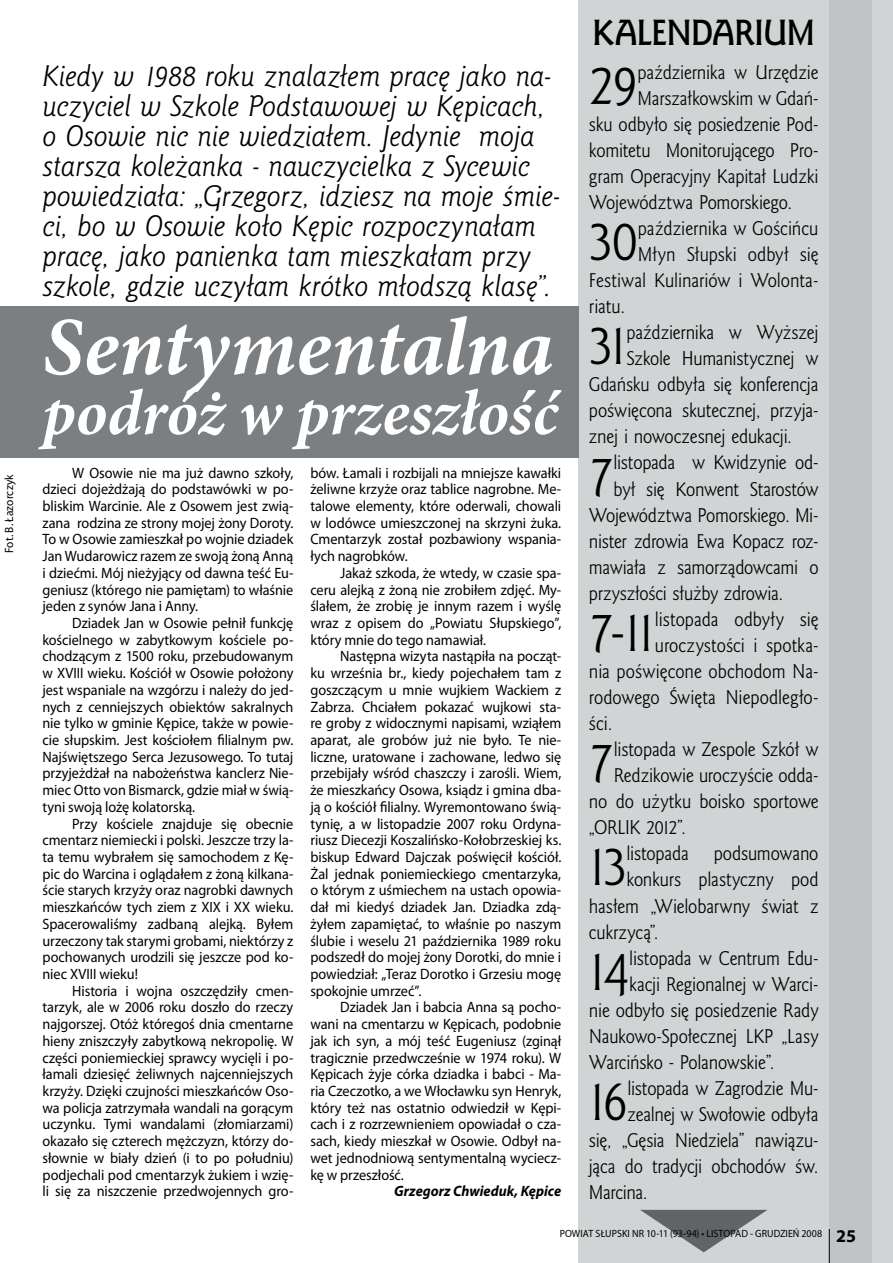
<style>
.page{position:relative;width:893px;height:1263px;background:#fff}
.page>*{position:absolute;margin:0;border:0;box-sizing:border-box;transform-origin:0 0}
.t1{font:italic 700 82.5px "Minion Pro";letter-spacing:-.005em;color:#fff}
.t2{font:italic 700 64.5px "Minion Pro";color:#fff}
.t3{font:50.7px "Goldy EFN";letter-spacing:-.05em;color:#000;scale:.95 1}
.t4{font:700 33px "Goldy EFN";letter-spacing:-.03em;color:#000;scale:.95 1}
.t5{font:italic 27px/30px "Goldy EFN";letter-spacing:-.015em;color:#000}
.t6{font:18px "Goldy EFN";letter-spacing:-.01em;color:#000;scale:.95 1}
.t7{font:700 18px "Myriad Pro";color:#000}
.t8{font:15px/16.6px "Myriad Pro";letter-spacing:-.005em;color:#000;text-align:justify;scale:.95 1}
.t9{font:italic 700 15px "Myriad Pro";color:#000;scale:.95 1}
.t10{font:12px "Myriad Pro";letter-spacing:.005em;color:#000;scale:.95 1}
.t11{font:10.5px "Myriad Pro";letter-spacing:.005em;color:#000;scale:.95 1}
</style>
<div class="page">
<div style="left:578px;top:0;width:315px;height:1263px;background:#d1d4d5"></div>
<div style="left:829px;top:0;width:43px;height:1263px;background:#c1c4c6"></div>
<svg style="left:640px;top:1210px;width:127px;height:42px"></svg>
<hr style="left:829px;top:1229px;width:1px;height:34px;background:#000">
<div style="left:0;top:306px;width:578px;height:152px;background:#7b7f81"></div>
<p class="t10" style="left:2px;top:553px;width:85px;rotate:-90deg">Fot. B. Łazorczyk</p>
<p class="t5" style="left:43px;top:61px;width:519px">Kiedy w 1988 roku znalazłem pracę jako na&shy;uczyciel w Szkole Podstawowej w Kępicach, o Osowie nic nie wiedziałem. Jedynie moja starsza koleżanka - nauczycielka z Sycewic powiedziała: „Grzegorz, idziesz na moje śmie&shy;ci, bo w Osowie koło Kępic rozpoczynałam pracę, jako panienka tam mieszkałam przy szkole, gdzie uczyłam krótko młodszą klasę”.</p>
<h1 class="t1" style="left:43px;top:289px;width:512px">Sentymentalna</h1>
<h2 class="t2" style="left:43px;top:367px;width:517px">podróż w przeszłość</h2>
<p class="t8" style="left:43px;top:464px;width:266px;text-indent:30px">W Osowie nie ma już dawno szkoły, dzieci dojeżdżają do podstawówki w po&shy;bliskim Warcinie. Ale z Osowem jest zwią&shy;zana rodzina ze strony mojej żony Doroty.<br>To w Osowie zamieszkał po wojnie dziadek Jan Wudarowicz razem ze swoją żoną Anną i dziećmi. Mój nieżyjący od dawna teść Eu&shy;geniusz (którego nie pamiętam) to właśnie jeden z synów Jana i Anny.</p>
<p class="t8" style="left:43px;top:614px;width:266px;text-indent:30px">Dziadek Jan w Osowie pełnił funkcję kościelnego w zabytkowym kościele po&shy;chodzącym z 1500 roku, przebudowanym w XVIII wieku. Kościół w Osowie położony jest wspaniale na wzgórzu i należy do jed&shy;nych z cenniejszych obiektów sakralnych nie tylko w gminie Kępice, także w powie&shy;cie słupskim. Jest kościołem filialnym pw.<br>Najświętszego Serca Jezusowego. To tutaj przyjeżdżał na nabożeństwa kanclerz Nie&shy;miec Otto von Bismarck, gdzie miał w świą&shy;tyni swoją lożę kolatorską.</p>
<p class="t8" style="left:43px;top:815px;width:266px;text-indent:30px">Przy kościele znajduje się obecnie cmentarz niemiecki i polski. Jeszcze trzy la&shy;ta temu wybrałem się samochodem z Kę&shy;pic do Warcina i oglądałem z żoną kilkana&shy;ście starych krzyży oraz nagrobki dawnych mieszkańców tych ziem z XIX i XX wieku.<br>Spacerowaliśmy zadbaną alejką. Byłem urzeczony tak starymi grobami, niektórzy z pochowanych urodzili się jeszcze pod ko&shy;niec XVIII wieku!</p>
<p class="t8" style="left:43px;top:982px;width:266px;text-indent:30px">Historia i wojna oszczędziły cmen&shy;tarzyk, ale w 2006 roku doszło do rzeczy najgorszej. Otóż któregoś dnia cmentarne hieny zniszczyły zabytkową nekropolię. W części poniemieckiej sprawcy wycięli i po&shy;łamali dziesięć żeliwnych najcenniejszych krzyży. Dzięki czujności mieszkańców Oso&shy;wa policja zatrzymała wandali na gorącym uczynku. Tymi wandalami (złomiarzami) okazało się czterech mężczyzn, którzy do&shy;słownie w biały dzień (i to po południu) podjechali pod cmentarzyk żukiem i wzię&shy;li się za niszczenie przedwojennych gro-</p>
<p class="t8" style="left:310px;top:464px;width:266px">bów. Łamali i rozbijali na mniejsze kawałki żeliwne krzyże oraz tablice nagrobne. Me&shy;talowe elementy, które oderwali, chowali w lodówce umieszczonej na skrzyni żuka.<br>Cmentarzyk został pozbawiony wspania&shy;łych nagrobków.</p>
<p class="t8" style="left:310px;top:564px;width:266px;text-indent:30px">Jakaż szkoda, że wtedy, w czasie spa&shy;ceru alejką z żoną nie zrobiłem zdjęć. My&shy;ślałem, że zrobię je innym razem i wyślę wraz z opisem do „Powiatu Słupskiego”, który mnie do tego namawiał.</p>
<p class="t8" style="left:310px;top:648px;width:266px;text-indent:30px">Następna wizyta nastąpiła na począt&shy;ku września br., kiedy pojechałem tam z goszczącym u mnie wujkiem Wackiem z Zabrza. Chciałem pokazać wujkowi sta&shy;re groby z widocznymi napisami, wziąłem aparat, ale grobów już nie było. Te nie&shy;liczne, uratowane i zachowane, ledwo się przebijały wśród chaszczy i zarośli. Wiem, że mieszkańcy Osowa, ksiądz i gmina dba&shy;ją o kościół filialny. Wyremontowano świą&shy;tynię, a w listopadzie 2007 roku Ordyna&shy;riusz Diecezji Koszalińsko-Kołobrzeskiej ks. biskup Edward Dajczak poświęcił kościół.<br>Żal jednak poniemieckiego cmentarzyka, o którym z uśmiechem na ustach opowia&shy;dał mi kiedyś dziadek Jan. Dziadka zdą&shy;żyłem zapamiętać, to właśnie po naszym ślubie i weselu 21 października 1989 roku podszedł do mojej żony Dorotki, do mnie i powiedział: „Teraz Dorotko i Grzesiu mogę spokojnie umrzeć”.</p>
<p class="t8" style="left:310px;top:999px;width:266px;text-indent:30px">Dziadek Jan i babcia Anna są pocho&shy;wani na cmentarzu w Kępicach, podobnie jak ich syn, a mój teść Eugeniusz (zginął tragicznie przedwcześnie w 1974 roku). W Kępicach żyje córka dziadka i babci - Ma&shy;ria Czeczotko, a we Włocławku syn Henryk, który też nas ostatnio odwiedził w Kępi&shy;cach i z rozrzewnieniem opowiadał o cza&shy;sach, kiedy mieszkał w Osowie. Odbył na&shy;wet jednodniową sentymentalną wyciecz&shy;kę w przeszłość.</p>
<p class="t9" style="left:394px;top:1181px;width:177px">Grzegorz Chwieduk, Kępice</p>
<h3 class="t4" style="left:592px;top:13px;width:236px">KALENDARIUM</h3>
<h3 class="t3" style="left:589px;top:54px;width:53px">29</h3>
<p class="t6" style="left:638px;top:61px;width:192px">października w Urzędzie</p>
<p class="t6" style="left:638px;top:87px;width:192px">Marszałkowskim w Gdań-</p>
<p class="t6" style="left:589px;top:113px;width:243px">sku odbyło się posiedzenie Pod-</p>
<p class="t6" style="left:589px;top:139px;width:243px">komitetu Monitorującego Pro-</p>
<p class="t6" style="left:589px;top:165px;width:243px">gram Operacyjny Kapitał Ludzki</p>
<p class="t6" style="left:589px;top:191px;width:215px">Województwa Pomorskiego.</p>
<h3 class="t3" style="left:589px;top:210px;width:52px">30</h3>
<p class="t6" style="left:638px;top:217px;width:192px">października w Gościńcu</p>
<p class="t6" style="left:638px;top:243px;width:192px">Młyn Słupski odbył się</p>
<p class="t6" style="left:589px;top:269px;width:243px">Festiwal Kulinariów i Wolonta-</p>
<p class="t6" style="left:589px;top:295px;width:40px">riatu.</p>
<h3 class="t3" style="left:589px;top:314px;width:41px">31</h3>
<p class="t6" style="left:626px;top:321px;width:204px">października w Wyższej</p>
<p class="t6" style="left:626px;top:348px;width:204px">Szkole Humanistycznej w</p>
<p class="t6" style="left:589px;top:374px;width:243px">Gdańsku odbyła się konferencja</p>
<p class="t6" style="left:589px;top:400px;width:243px">poświęcona skutecznej, przyja-</p>
<p class="t6" style="left:589px;top:426px;width:215px">znej i nowoczesnej edukacji.</p>
<h3 class="t3" style="left:589px;top:445px;width:28px">7</h3>
<p class="t6" style="left:614px;top:452px;width:217px">listopada w Kwidzynie od-</p>
<p class="t6" style="left:614px;top:478px;width:217px">był się Konwent Starostów</p>
<p class="t6" style="left:589px;top:504px;width:243px">Województwa Pomorskiego. Mi-</p>
<p class="t6" style="left:589px;top:530px;width:243px">nister zdrowia Ewa Kopacz roz-</p>
<p class="t6" style="left:589px;top:556px;width:243px">mawiała z samorządowcami o</p>
<p class="t6" style="left:589px;top:582px;width:206px">przyszłości służby zdrowia.</p>
<h3 class="t3" style="left:589px;top:601px;width:70px">7-11</h3>
<p class="t6" style="left:655px;top:608px;width:174px">listopada odbyły się</p>
<p class="t6" style="left:655px;top:634px;width:174px">uroczystości i spotka-</p>
<p class="t6" style="left:589px;top:660px;width:243px">nia poświęcone obchodom Na-</p>
<p class="t6" style="left:589px;top:686px;width:243px">rodowego Święta Niepodległo-</p>
<p class="t6" style="left:589px;top:712px;width:26px">ści.</p>
<h3 class="t3" style="left:589px;top:731px;width:28px">7</h3>
<p class="t6" style="left:614px;top:738px;width:217px">listopada w Zespole Szkół w</p>
<p class="t6" style="left:614px;top:764px;width:217px">Redzikowie uroczyście odda-</p>
<p class="t6" style="left:589px;top:791px;width:243px">no do użytku boisko sportowe</p>
<p class="t6" style="left:589px;top:817px;width:104px">„ORLIK 2012”.</p>
<h3 class="t3" style="left:589px;top:836px;width:41px">13</h3>
<p class="t6" style="left:626px;top:843px;width:67px">listopada</p>
<p class="t6" style="left:714px;top:843px;width:112px">podsumowano</p>
<p class="t6" style="left:626px;top:869px;width:204px">konkurs plastyczny pod</p>
<p class="t6" style="left:589px;top:895px;width:243px">hasłem „Wielobarwny świat z</p>
<p class="t6" style="left:589px;top:921px;width:75px">cukrzycą”.</p>
<h3 class="t3" style="left:589px;top:940px;width:44px">14</h3>
<p class="t6" style="left:629px;top:947px;width:201px">listopada w Centrum Edu-</p>
<p class="t6" style="left:629px;top:973px;width:201px">kacji Regionalnej w Warci-</p>
<p class="t6" style="left:589px;top:999px;width:243px">nie odbyło się posiedzenie Rady</p>
<p class="t6" style="left:589px;top:1025px;width:243px">Naukowo-Społecznej LKP „Lasy</p>
<p class="t6" style="left:589px;top:1051px;width:197px">Warcińsko - Polanowskie”.</p>
<h3 class="t3" style="left:589px;top:1070px;width:42px">16</h3>
<p class="t6" style="left:628px;top:1077px;width:203px">listopada w Zagrodzie Mu-</p>
<p class="t6" style="left:628px;top:1103px;width:203px">zealnej w Swołowie odbyła</p>
<p class="t6" style="left:589px;top:1129px;width:243px">się, „Gęsia Niedziela” nawiązu-</p>
<p class="t6" style="left:589px;top:1155px;width:243px">jąca do tradycji obchodów św.</p>
<p class="t6" style="left:589px;top:1181px;width:63px">Marcina.</p>
<p class="t11" style="left:560px;top:1227px;width:278px">POWIAT SŁUPSKI NR 10-11 (93-94) • LISTOPAD - GRUDZIEŃ 2008</p>
<p class="t7" style="left:836px;top:1225px;width:21px">25</p>
</div>
